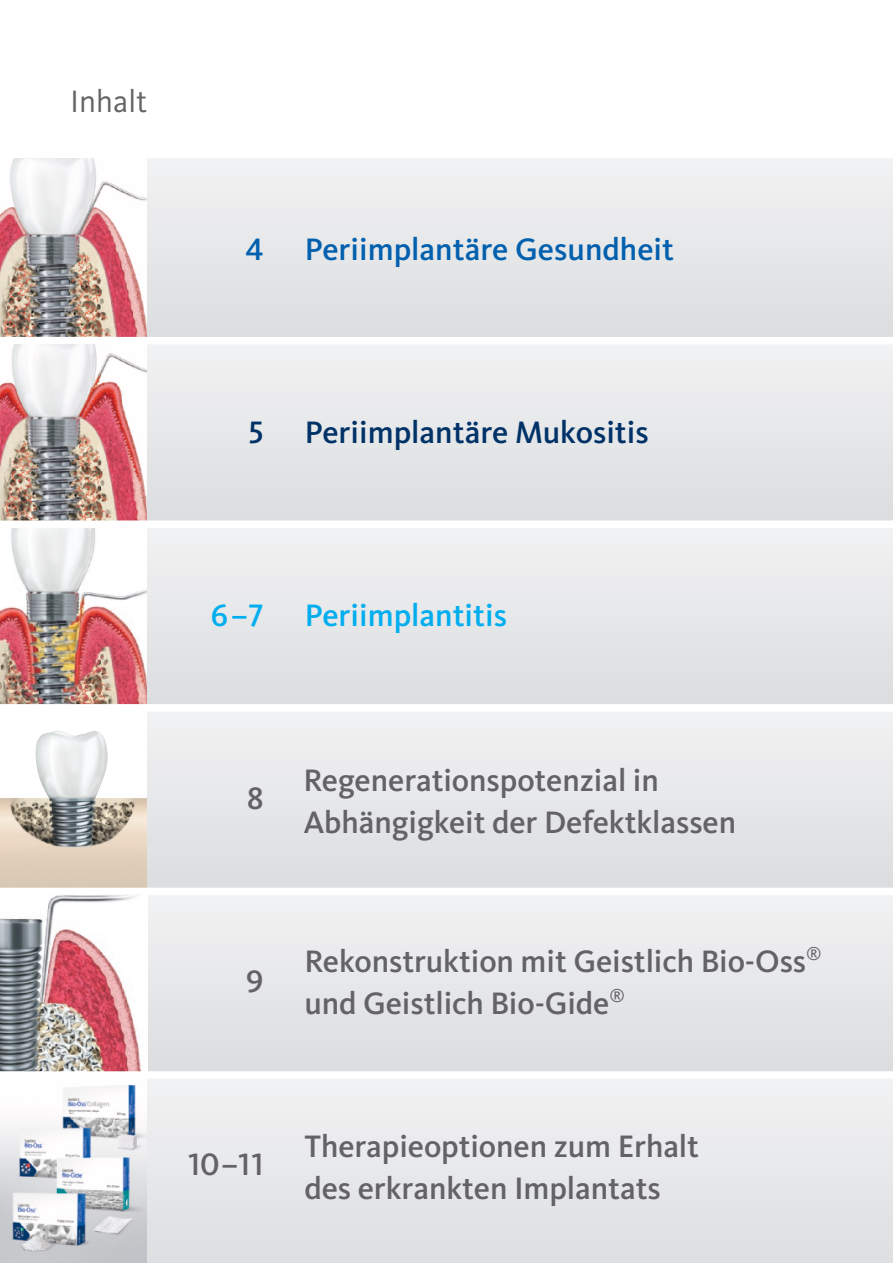
<style>
.page{position:relative;width:893px;height:1263px;background:#fff}
.page>*{position:absolute;margin:0;border:0;box-sizing:border-box;transform-origin:0 0}
.t1{font:500 32.1px/42px "Kievit Pro";letter-spacing:-.005em;color:#636366}
.t2{font:500 32.1px "Kievit Pro";color:#0160ae}
.t3{font:500 32.1px "Kievit Pro";color:#003268}
.t4{font:500 32.1px "Kievit Pro";color:#00aeef}
.t5{font:32.1px "Kievit Pro";color:#636366}
</style>
<div class="page">
<div style="left:0;top:158px;width:893px;height:184px;background:#e7e8e9"></div>
<div style="left:0;top:342px;width:893px;height:183px;background:#e7e8e9"></div>
<div style="left:0;top:525px;width:893px;height:184px;background:#e7e8e9"></div>
<div style="left:0;top:709px;width:893px;height:184px;background:#e6e7e9"></div>
<div style="left:0;top:893px;width:893px;height:183px;background:#e7e8e9"></div>
<div style="left:0;top:1076px;width:893px;height:187px;background:#e8e9ea"></div>
<img style="left:0;top:158px;width:147px;height:179px">
<img style="left:0;top:528px;width:147px;height:176px">
<img style="left:0;top:1079px;width:147px;height:184px">
<div style="left:0;top:337px;width:893px;height:7px;background:#fff"></div>
<div style="left:0;top:704px;width:893px;height:8px;background:#fff"></div>
<img style="left:0;top:345px;width:147px;height:175px">
<div style="left:0;top:520px;width:893px;height:8px;background:#fff"></div>
<div style="left:0;top:709px;width:147px;height:184px;background:#fff"></div>
<img style="left:0;top:731px;width:147px;height:157px">
<div style="left:0;top:888px;width:893px;height:7px;background:#fff"></div>
<img style="left:0;top:895px;width:147px;height:176px">
<div style="left:0;top:1071px;width:893px;height:8px;background:#fff"></div>
<p class="t5" style="left:70px;top:88px;width:79px">Inhalt</p>
<p class="t2" style="left:246px;top:237px;width:20px">4</p>
<p class="t2" style="left:305px;top:237px;width:371px">Periimplantäre Gesundheit</p>
<p class="t3" style="left:249px;top:420px;width:16px">5</p>
<p class="t3" style="left:305px;top:420px;width:345px">Periimplantäre Mukositis</p>
<p class="t4" style="left:211px;top:603px;width:54px">6–7</p>
<p class="t4" style="left:305px;top:603px;width:204px">Periimplantitis</p>
<p class="t1" style="left:247px;top:780px;width:18px">8</p>
<p class="t1" style="left:303px;top:761px;width:434px">Regenerationspotenzial in<br>Abhängigkeit der Defektklassen</p>
<p class="t1" style="left:246px;top:963px;width:19px">9</p>
<p class="t1" style="left:304px;top:943px;width:519px">Rekonstruktion mit Geistlich Bio-Oss<sup>® </sup>und Geistlich Bio-Gide<sup>®</sup></p>
<p class="t1" style="left:188px;top:1146px;width:77px">10–11</p>
<p class="t1" style="left:304px;top:1128px;width:396px">Therapieoptionen zum Erhalt des erkrankten Implantats</p>
</div>
